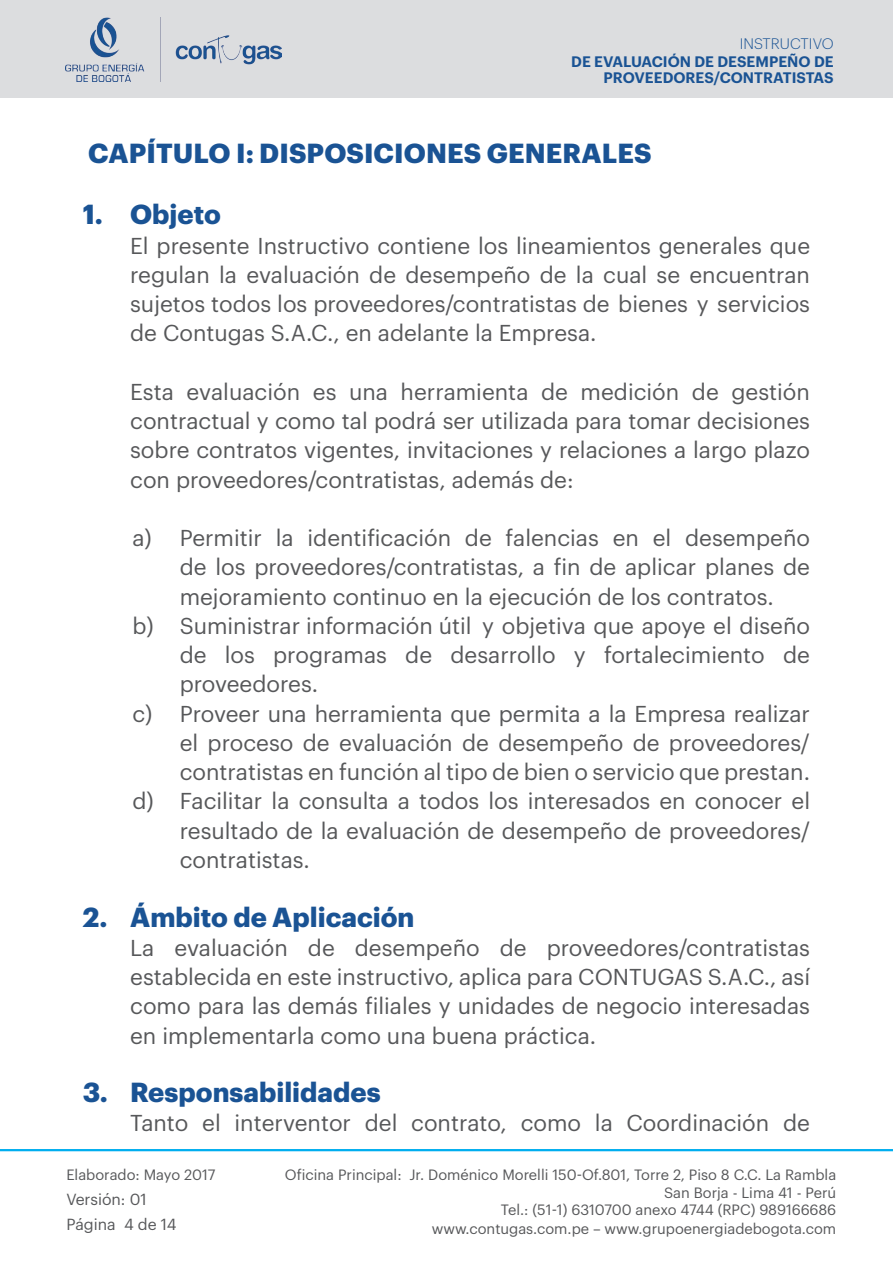
<style>
.page{position:relative;width:893px;height:1276px;background:#fff}
.page>*{position:absolute;margin:0;border:0;box-sizing:border-box;transform-origin:0 0}
.SUMILLA_1{font:700 27px "Graphik";color:#1a5394}
.SUMILLA_1-2{font:22.5px/29.2px "Graphik";color:#57585a;text-align:justify}
.SUMILLA_2{font:22.5px/29.2px "Graphik";color:#57585a;text-align:justify}
.t1{font:15.75px "Graphik";color:#57585a}
.t2{font:600 14.85px/15.8px "Graphik";color:#1a5394;text-align:right}
.t3{font:300 14.85px "Graphik";color:#1a5394}
.t4{font:14.62px "Graphik";color:#57585a}
</style>
<div class="page">
<hr style="left:0;top:1149px;width:893px;height:2px;background:#00aeef">
<div style="left:0;top:0;width:893px;height:98px;background:#dcdddf"></div>
<img style="left:65px;top:18px;width:216px;height:64px">
<p class="t3" style="left:740px;top:33px;width:95px">INSTRUCTIVO</p>
<p class="t2" style="left:571px;top:52px;width:264px">DE EVALUACIÓN DE DESEMPEÑO DE<br>PROVEEDORES/CONTRATISTAS</p>
<p class="SUMILLA_1" style="left:88px;top:132px;width:565px">CAPÍTULO I: DISPOSICIONES GENERALES</p>
<p class="SUMILLA_1" style="left:83px;top:194px;width:140px">1. Objeto</p>
<p class="SUMILLA_1-2" style="left:130px;top:229px;width:681px">El presente Instructivo contiene los lineamientos generales que regulan la evaluación de desempeño de la cual se encuentran sujetos todos los proveedores/contratistas de bienes y servicios de Contugas S.A.C., en adelante la Empresa.</p>
<p class="SUMILLA_1-2" style="left:130px;top:375px;width:681px">Esta evaluación es una herramienta de medición de gestión contractual y como tal podrá ser utilizada para tomar decisiones sobre contratos vigentes, invitaciones y relaciones a largo plazo con proveedores/contratistas, además de:</p>
<p class="SUMILLA_2" style="left:180px;top:521px;width:632px;text-indent:-47px">a) Permitir la identificación de falencias en el desempeño de los proveedores/contratistas, a fin de aplicar planes de mejoramiento continuo en la ejecución de los contratos.</p>
<p class="SUMILLA_2" style="left:180px;top:609px;width:632px;text-indent:-47px">b) Suministrar información útil y objetiva que apoye el diseño de los programas de desarrollo y fortalecimiento de proveedores.</p>
<p class="SUMILLA_2" style="left:180px;top:697px;width:632px;text-indent:-47px">c) Proveer una herramienta que permita a la Empresa realizar el proceso de evaluación de desempeño de proveedores/ contratistas en función al tipo de bien o servicio que prestan.</p>
<p class="SUMILLA_2" style="left:180px;top:785px;width:632px;text-indent:-47px">d) Facilitar la consulta a todos los interesados en conocer el resultado de la evaluación de desempeño de proveedores/ contratistas.</p>
<p class="SUMILLA_1" style="left:83px;top:896px;width:333px">2. Ámbito de Aplicación</p>
<p class="SUMILLA_1-2" style="left:130px;top:931px;width:681px">La evaluación de desempeño de proveedores/contratistas establecida en este instructivo, aplica para CONTUGAS S.A.C., así como para las demás filiales y unidades de negocio interesadas en implementarla como una buena práctica.</p>
<p class="SUMILLA_1" style="left:83px;top:1071px;width:299px">3. Responsabilidades</p>
<p class="SUMILLA_1-2" style="left:130px;top:1106px;width:681px">Tanto el interventor del contrato, como la Coordinación de</p>
<p class="t4" style="left:285px;top:1163px;width:553px">Oficina Principal: Jr. Doménico Morelli 150-Of.801, Torre 2, Piso 8 C.C. La Rambla</p>
<p class="t4" style="left:664px;top:1181px;width:174px">San Borja - Lima 41 - Perú</p>
<p class="t4" style="left:501px;top:1199px;width:337px">Tel.: (51-1) 6310700 anexo 4744 (RPC) 989166686</p>
<p class="t4" style="left:432px;top:1217px;width:406px">www.contugas.com.pe – www.grupoenergiadebogota.com</p>
<p class="t4" style="left:66px;top:1163px;width:151px">Elaborado: Mayo 2017</p>
<p class="t1" style="left:66px;top:1187px;width:82px">Versión: 01</p>
<p class="t1" style="left:66px;top:1212px;width:112px">Página 4 de 14</p>
</div>
